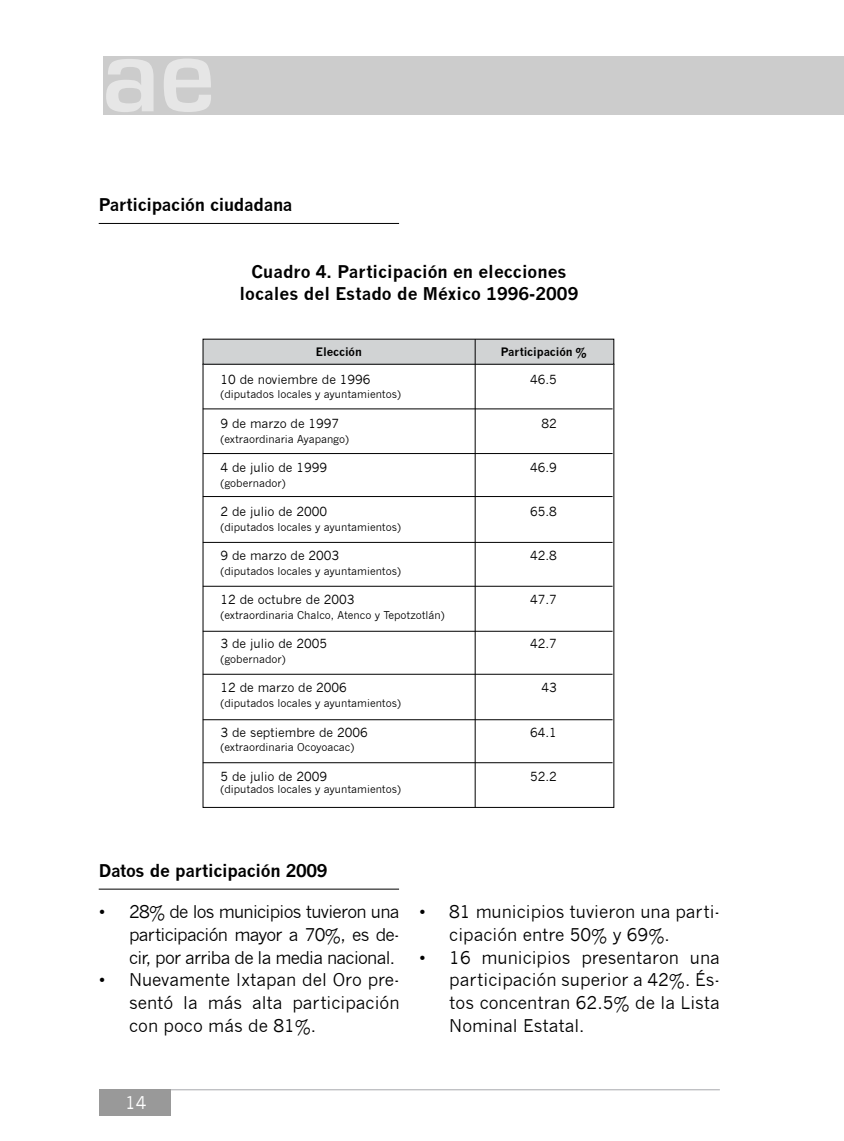
<style>
.page{position:relative;width:844px;height:1141px;background:#fff}
.page>*{position:absolute;margin:0;border:0;box-sizing:border-box;transform-origin:0 0}
.t1{font:17.15px/22.8px "News Gothic";color:#000;text-align:justify}
.t2{font:700 17.15px/22.8px "News Gothic";color:#000;text-align:center}
.t3{font:700 17.15px "News Gothic";letter-spacing:-.02em;color:#000}
.t4{font:17.15px "News Gothic";color:#fff}
.t5{font:12.25px "News Gothic";color:#000}
.t6{font:700 11.38px "News Gothic";letter-spacing:-.01em;color:#000}
.t7{font:10.5px "News Gothic";color:#000}
</style>
<div class="page">
<hr style="left:99px;top:1089px;width:620px;height:1px;background:#a7a9ac">
<div style="left:99px;top:1090px;width:71px;height:26px;background:#999"></div>
<div style="left:103px;top:56px;width:740px;height:59px;background:#ccc"></div>
<svg style="left:106px;top:59px;width:47px;height:53px"></svg>
<svg style="left:164px;top:59px;width:47px;height:53px"></svg>
<hr style="left:99px;top:223px;width:300px;height:1px;background:#000">
<hr style="left:99px;top:889px;width:300px;height:1px;background:#000">
<div style="left:203px;top:339px;width:410px;height:25px;background:#d1d3d4"></div>
<hr style="left:474px;top:339px;width:1px;height:468px;background:#000">
<hr style="left:203px;top:409px;width:409px;height:1px;background:#000">
<hr style="left:203px;top:453px;width:409px;height:1px;background:#000">
<hr style="left:203px;top:496px;width:409px;height:1px;background:#000">
<hr style="left:203px;top:542px;width:409px;height:1px;background:#000">
<hr style="left:203px;top:586px;width:409px;height:1px;background:#000">
<hr style="left:203px;top:631px;width:409px;height:1px;background:#000">
<hr style="left:203px;top:674px;width:409px;height:1px;background:#000">
<hr style="left:203px;top:719px;width:409px;height:1px;background:#000">
<hr style="left:203px;top:762px;width:409px;height:1px;background:#000">
<p class="t3" style="left:99px;top:195px;width:195px">Participación ciudadana</p>
<p class="t2" style="left:239px;top:260px;width:340px">Cuadro 4. Participación en elecciones locales del Estado de México 1996-2009</p>
<p class="t6" style="left:316px;top:345px;width:47px">Elección</p>
<p class="t6" style="left:500px;top:345px;width:87px">Participación %</p>
<p class="t5" style="left:220px;top:372px;width:151px">10 de noviembre de 1996</p>
<p class="t5" style="left:530px;top:372px;width:28px">46.5</p>
<p class="t7" style="left:220px;top:389px;width:182px">(diputados locales y ayuntamientos)</p>
<p class="t5" style="left:220px;top:416px;width:120px">9 de marzo de 1997</p>
<p class="t5" style="left:541px;top:416px;width:17px">82</p>
<p class="t7" style="left:220px;top:433px;width:130px">(extraordinaria Ayapango)</p>
<p class="t5" style="left:220px;top:460px;width:108px">4 de julio de 1999</p>
<p class="t5" style="left:530px;top:460px;width:28px">46.9</p>
<p class="t7" style="left:220px;top:477px;width:66px">(gobernador)</p>
<p class="t5" style="left:220px;top:504px;width:108px">2 de julio de 2000</p>
<p class="t5" style="left:530px;top:504px;width:28px">65.8</p>
<p class="t7" style="left:220px;top:521px;width:182px">(diputados locales y ayuntamientos)</p>
<p class="t5" style="left:220px;top:549px;width:120px">9 de marzo de 2003</p>
<p class="t5" style="left:530px;top:549px;width:28px">42.8</p>
<p class="t7" style="left:220px;top:565px;width:182px">(diputados locales y ayuntamientos)</p>
<p class="t5" style="left:220px;top:593px;width:135px">12 de octubre de 2003</p>
<p class="t5" style="left:530px;top:593px;width:28px">47.7</p>
<p class="t7" style="left:220px;top:609px;width:225px">(extraordinaria Chalco, Atenco y Tepotzotlán)</p>
<p class="t5" style="left:220px;top:637px;width:108px">3 de julio de 2005</p>
<p class="t5" style="left:530px;top:637px;width:28px">42.7</p>
<p class="t7" style="left:220px;top:653px;width:66px">(gobernador)</p>
<p class="t5" style="left:220px;top:681px;width:128px">12 de marzo de 2006</p>
<p class="t5" style="left:541px;top:681px;width:17px">43</p>
<p class="t7" style="left:220px;top:697px;width:182px">(diputados locales y ayuntamientos)</p>
<p class="t5" style="left:220px;top:725px;width:149px">3 de septiembre de 2006</p>
<p class="t5" style="left:530px;top:725px;width:28px">64.1</p>
<p class="t7" style="left:220px;top:741px;width:135px">(extraordinaria Ocoyoacac)</p>
<p class="t5" style="left:220px;top:769px;width:108px">5 de julio de 2009</p>
<p class="t5" style="left:530px;top:769px;width:28px">52.2</p>
<p class="t7" style="left:220px;top:783px;width:182px">(diputados locales y ayuntamientos)</p>
<p class="t3" style="left:99px;top:860px;width:230px">Datos de participación 2009</p>
<p class="t1" style="left:129px;top:901px;width:272px;text-indent:-30px">• 28% de los municipios tuvieron una participación mayor a 70%, es de&shy;cir, por arriba de la media nacional.</p>
<p class="t1" style="left:129px;top:969px;width:272px;text-indent:-30px">• Nuevamente Ixtapan del Oro pre&shy;sentó la más alta participación con poco más de 81%.</p>
<p class="t1" style="left:449px;top:901px;width:272px;text-indent:-30px">• 81 municipios tuvieron una parti&shy;cipación entre 50% y 69%.</p>
<p class="t1" style="left:449px;top:946px;width:272px;text-indent:-30px">• 16 municipios presentaron una participación superior a 42%. És&shy;tos concentran 62.5% de la Lista Nominal Estatal.</p>
<p class="t4" style="left:125px;top:1093px;width:23px">14</p>
</div>
